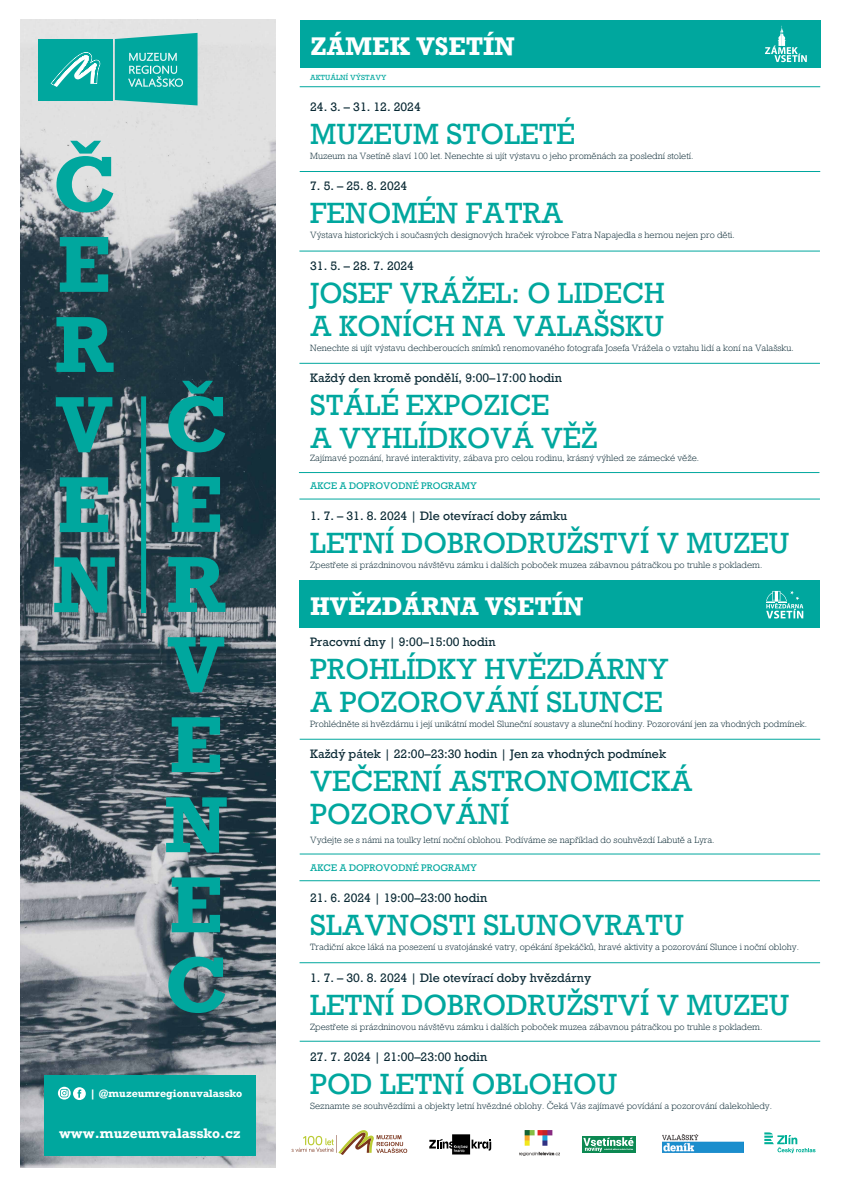
<style>
.page{position:relative;width:842px;height:1192px;background:#fff}
.page>*{position:absolute;margin:0;border:0;box-sizing:border-box;transform-origin:0 0}
.t1{font:700 74.5px/80.1px "Rockwell Nova";color:#00a79e;text-align:justify}
.t2{font:27.5px/33px "Rockwell Nova";color:#00a79e}
.t3{font:700 24px "Rockwell Nova";color:#fff}
.t4{font:700 13px "Rockwell Nova";color:#fff}
.t5{font:11.5px "Rockwell Nova";color:#0a2934}
.t6{font:700 10px "Rockwell Nova";color:#fff}
.t7{font:9px "Rockwell Nova";color:#00a79e}
.t8{font:300 8.5px "Rockwell Nova";color:#0a2934}
.t9{font:7px "Rockwell Nova";color:#00a79e}
</style>
<div class="page">
<img style="left:20px;top:20px;width:255px;height:1148px">
<div style="left:299px;top:580px;width:521px;height:48px;background:#00a79e"></div>
<svg style="left:766px;top:591px;width:37px;height:28px"></svg>
<div style="left:300px;top:20px;width:521px;height:48px;background:#00a79e"></div>
<div style="left:44px;top:1112px;width:211px;height:44px;background:#00a79e"></div>
<hr style="left:300px;top:87px;width:520px;height:1px;background:#00a79e">
<hr style="left:300px;top:171px;width:520px;height:1px;background:#00a79e">
<hr style="left:300px;top:854px;width:520px;height:1px;background:#00a79e">
<hr style="left:300px;top:739px;width:520px;height:1px;background:#00a79e">
<svg style="left:765px;top:25px;width:42px;height:37px"></svg>
<div style="left:39px;top:39px;width:74px;height:61px;background:#00a79e"></div>
<svg style="left:51px;top:52px;width:49px;height:35px"></svg>
<svg style="left:115px;top:33px;width:83px;height:72px;background:#25b2aa"></svg>
<div style="left:44px;top:1075px;width:211px;height:37px;background:#00a79e"></div>
<svg style="left:58px;top:1087px;width:28px;height:13px"></svg>
<hr style="left:299px;top:499px;width:521px;height:1px;background:#00a79e">
<hr style="left:299px;top:472px;width:520px;height:1px;background:#00a79e">
<svg style="left:764px;top:1132px;width:51px;height:21px"></svg>
<img style="left:519px;top:1131px;width:41px;height:24px">
<svg style="left:429px;top:1134px;width:62px;height:20px"></svg>
<svg style="left:292px;top:1130px;width:115px;height:25px"></svg>
<img style="left:662px;top:1135px;width:82px;height:17px">
<svg style="left:582px;top:1136px;width:54px;height:16px"></svg>
<svg style="left:583px;top:1137px;width:50px;height:15px"></svg>
<div style="left:141px;top:396px;width:5px;height:217px;background:#00a79e"></div>
<hr style="left:299px;top:251px;width:521px;height:1px;background:#00a79e">
<hr style="left:299px;top:363px;width:521px;height:1px;background:#00a79e">
<hr style="left:299px;top:881px;width:521px;height:1px;background:#00a79e">
<hr style="left:300px;top:963px;width:520px;height:1px;background:#00a79e">
<hr style="left:300px;top:1041px;width:520px;height:1px;background:#00a79e">
<h1 class="t1" style="left:52px;top:143px;width:64px">Č E R V E N</h1>
<h1 class="t1" style="left:164px;top:383px;width:64px">Č E R V E N E C</h1>
<p class="t6" style="left:89px;top:1086px;width:155px">| @muzeumregionuvalassko</p>
<h3 class="t4" style="left:59px;top:1125px;width:183px">www.muzeumvalassko.cz</h3>
<h3 class="t3" style="left:310px;top:30px;width:206px">ZÁMEK VSETÍN</h3>
<p class="t9" style="left:310px;top:73px;width:78px">AKTUÁLNÍ VÝSTAVY</p>
<h3 class="t5" style="left:310px;top:100px;width:112px">24. 3. – 31. 12. 2024</h3>
<h2 class="t2" style="left:310px;top:118px;width:266px">MUZEUM STOLETÉ</h2>
<p class="t8" style="left:310px;top:151px;width:385px">Muzeum na Vsetíně slaví 100 let. Nenechte si ujít výstavu o jeho proměnách za poslední století.</p>
<h3 class="t5" style="left:310px;top:179px;width:99px">7. 5. – 25. 8. 2024</h3>
<h2 class="t2" style="left:310px;top:197px;width:255px">FENOMÉN FATRA</h2>
<p class="t8" style="left:310px;top:230px;width:426px">Výstava historických i současných designových hraček výrobce Fatra Napajedla s hernou nejen pro děti.</p>
<h3 class="t5" style="left:310px;top:258px;width:105px">31. 5. – 28. 7. 2024</h3>
<h2 class="t2" style="left:310px;top:277px;width:356px">JOSEF VRÁŽEL: O LIDECH<br>A KONÍCH NA VALAŠSKU</h2>
<p class="t8" style="left:310px;top:342px;width:485px">Nenechte si ujít výstavu dechberoucích snímků renomovaného fotografa Josefa Vrážela o vztahu lidí a koní na Valašsku.</p>
<h3 class="t5" style="left:310px;top:371px;width:253px">Každý den kromě pondělí, 9:00–17:00 hodin</h3>
<h2 class="t2" style="left:310px;top:389px;width:289px">STÁLÉ EXPOZICE<br>A VYHLÍDKOVÁ VĚŽ</h2>
<p class="t8" style="left:310px;top:452px;width:390px">Zajímavé poznání, hravé interaktivity, zábava pro celou rodinu, krásný výhled ze zámecké věže.</p>
<p class="t7" style="left:310px;top:480px;width:168px">AKCE A DOPROVODNÉ PROGRAMY</p>
<h3 class="t5" style="left:310px;top:509px;width:259px">1. 7. – 31. 8. 2024 | Dle otevírací doby zámku</h3>
<h2 class="t2" style="left:310px;top:527px;width:481px">LETNÍ DOBRODRUŽSTVÍ V MUZEU</h2>
<p class="t8" style="left:310px;top:560px;width:454px">Zpestřete si prázdninovou návštěvu zámku i dalších poboček muzea zábavnou pátračkou po truhle s pokladem.</p>
<h3 class="t3" style="left:310px;top:590px;width:275px">HVĚZDÁRNA VSETÍN</h3>
<h3 class="t5" style="left:310px;top:635px;width:187px">Pracovní dny | 9:00–15:00 hodin</h3>
<h2 class="t2" style="left:310px;top:653px;width:360px">PROHLÍDKY HVĚZDÁRNY<br>A POZOROVÁNÍ SLUNCE</h2>
<p class="t8" style="left:310px;top:719px;width:498px">Prohlédněte si hvězdárnu i její unikátní model Sluneční soustavy a sluneční hodiny. Pozorování jen za vhodných podmínek.</p>
<h3 class="t5" style="left:310px;top:747px;width:357px">Každý pátek | 22:00–23:30 hodin | Jen za vhodných podmínek</h3>
<h2 class="t2" style="left:310px;top:765px;width:384px">VEČERNÍ ASTRONOMICKÁ<br>POZOROVÁNÍ</h2>
<p class="t8" style="left:310px;top:834px;width:406px">Vydejte se s námi na toulky letní noční oblohou. Podíváme se například do souhvězdí Labutě a Lyra.</p>
<p class="t7" style="left:310px;top:862px;width:168px">AKCE A DOPROVODNÉ PROGRAMY</p>
<h3 class="t5" style="left:310px;top:891px;width:179px">21. 6. 2024 | 19:00–23:00 hodin</h3>
<h2 class="t2" style="left:310px;top:909px;width:375px">SLAVNOSTI SLUNOVRATU</h2>
<p class="t8" style="left:310px;top:942px;width:490px">Tradiční akce láká na posezení u svatojánské vatry, opékání špekáčků, hravé aktivity a pozorování Slunce i noční oblohy.</p>
<h3 class="t5" style="left:310px;top:970px;width:282px">1. 7. – 30. 8. 2024 | Dle otevírací doby hvězdárny</h3>
<h2 class="t2" style="left:310px;top:989px;width:481px">LETNÍ DOBRODRUŽSTVÍ V MUZEU</h2>
<p class="t8" style="left:310px;top:1021px;width:454px">Zpestřete si prázdninovou návštěvu zámku i dalších poboček muzea zábavnou pátračkou po truhle s pokladem.</p>
<h3 class="t5" style="left:310px;top:1050px;width:179px">27. 7. 2024 | 21:00–23:00 hodin</h3>
<h2 class="t2" style="left:310px;top:1068px;width:309px">POD LETNÍ OBLOHOU</h2>
<p class="t8" style="left:310px;top:1101px;width:463px">Seznamte se souhvězdími a objekty letní hvězdné oblohy. Čeká Vás zajímavé povídání a pozorování dalekohledy.</p>
</div>
